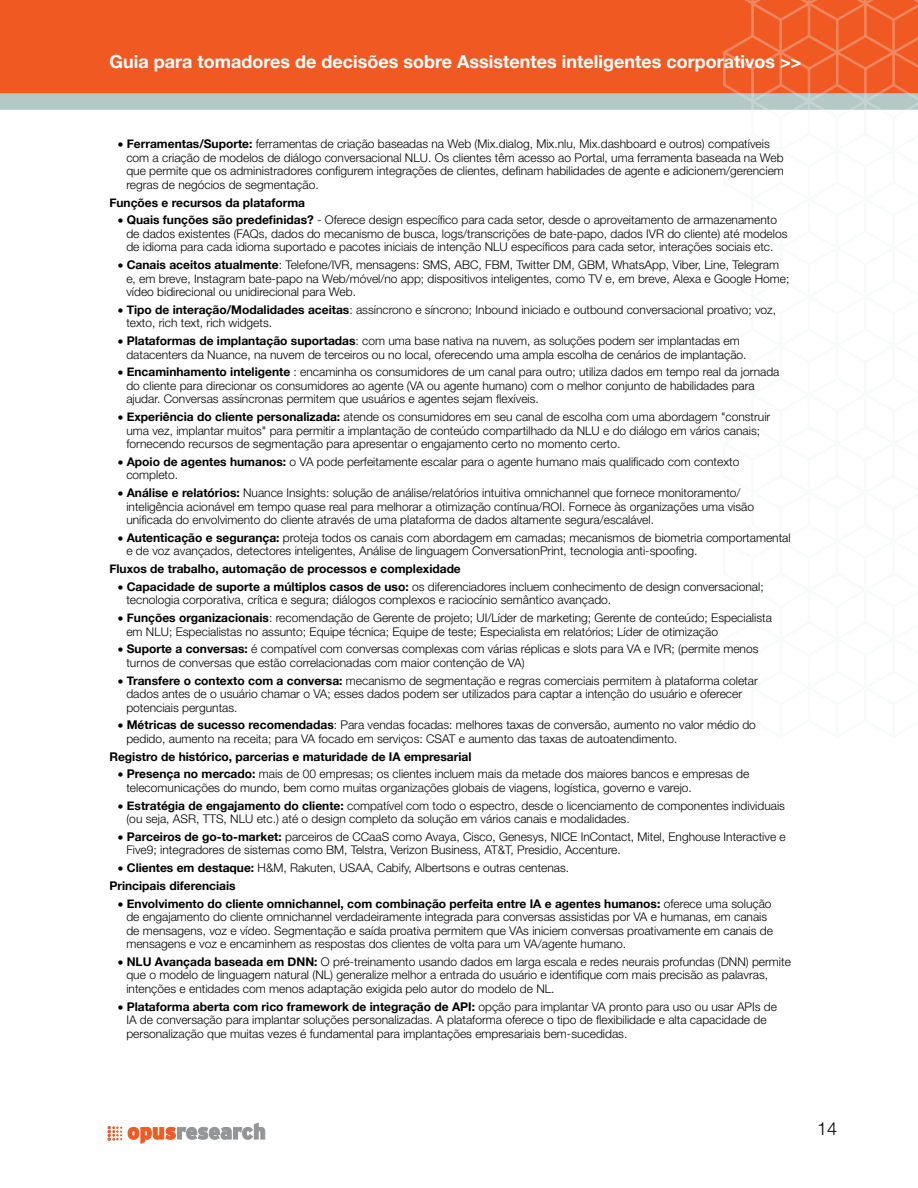
<style>
.page{position:relative;width:918px;height:1188px;background:#fff}
.page>*{position:absolute;margin:0;border:0;box-sizing:border-box;transform-origin:0 0}
.t1{font:700 18px "Helvetica Neue";color:#fff}
.t2{font:300 18px "Helvetica Neue LT Std";color:#000}
.t3{font:300 12px/13.5px "Helvetica Neue LT Std";color:#000}
.t4{font:700 12px "Helvetica Neue";color:#000}
.s1{font-family:"Helvetica Neue";font-weight:700}
.s2{font-family:"Helvetica Neue LT Std";font-weight:300}
</style>
<div class="page">
<div style="left:0;top:0;width:724px;height:93px;background:#f05a22"></div>
<svg style="left:0;top:93px;width:724px;height:17px;background:#b4c7c3"></svg>
<svg style="left:724px;top:0;width:194px;height:110px;background:#e77143"></svg>
<svg style="left:128px;top:1123px;width:137px;height:20px"></svg>
<svg style="left:108px;top:1126px;width:14px;height:14px"></svg>
<h1 class="t1" style="left:110px;top:50px;width:694px">Guia para tomadores de decisões sobre Assistentes inteligentes corporativos &gt;&gt;</h1>
<p class="t3" style="left:126px;top:137px;width:659px;text-indent:-9px">• <span class="s1">Ferramentas/Suporte:</span> ferramentas de criação baseadas na Web (Mix.dialog, Mix.nlu, Mix.dashboard e outros) compatíveis com a criação de modelos de diálogo conversacional NLU. Os clientes têm acesso ao Portal, uma ferramenta baseada na Web que permite que os administradores configurem integrações de clientes, definam habilidades de agente e adicionem/gerenciem regras de negócios de segmentação.</p>
<p class="t4" style="left:109px;top:195px;width:197px">Funções e recursos da plataforma</p>
<p class="t3" style="left:126px;top:213px;width:663px;text-indent:-9px">• <span class="s1">Quais funções são predefinidas?</span> - Oferece design específico para cada setor, desde o aproveitamento de armazenamento de dados existentes (FAQs, dados do mecanismo de busca, logs/transcrições de bate-papo, dados IVR do cliente) até modelos de idioma para cada idioma suportado e pacotes iniciais de intenção NLU específicos para cada setor, interações sociais etc.</p>
<p class="t3" style="left:126px;top:258px;width:665px;text-indent:-9px">• <span class="s1">Canais aceitos atualmente</span>: Telefone/IVR, mensagens: SMS, ABC, FBM, Twitter DM, GBM, WhatsApp, Viber, Line, Telegram e, em breve, Instagram bate-papo na Web/móvel/no app; dispositivos inteligentes, como TV e, em breve, Alexa e Google Home; vídeo bidirecional ou unidirecional para Web.</p>
<p class="t3" style="left:126px;top:303px;width:651px;text-indent:-9px">• <span class="s1">Tipo de interação/Modalidades aceitas</span>: assíncrono e síncrono; Inbound iniciado e outbound conversacional proativo; voz, texto, rich text, rich widgets.</p>
<p class="t3" style="left:126px;top:334px;width:622px;text-indent:-9px">• <span class="s1">Plataformas de implantação suportadas</span>: com uma base nativa na nuvem, as soluções podem ser implantadas em datacenters da Nuance, na nuvem de terceiros ou no local, oferecendo uma ampla escolha de cenários de implantação.</p>
<p class="t3" style="left:126px;top:365px;width:655px;text-indent:-9px">• <span class="s1">Encaminhamento inteligente</span> : encaminha os consumidores de um canal para outro; utiliza dados em tempo real da jornada do cliente para direcionar os consumidores ao agente (VA ou agente humano) com o melhor conjunto de habilidades para ajudar. Conversas assíncronas permitem que usuários e agentes sejam flexíveis.</p>
<p class="t3" style="left:126px;top:410px;width:645px;text-indent:-9px">• <span class="s1">Experiência do cliente personalizada:</span> atende os consumidores em seu canal de escolha com uma abordagem "construir uma vez, implantar muitos" para permitir a implantação de conteúdo compartilhado da NLU e do diálogo em vários canais; fornecendo recursos de segmentação para apresentar o engajamento certo no momento certo.</p>
<p class="t3" style="left:126px;top:455px;width:614px;text-indent:-9px">• <span class="s1">Apoio de agentes humanos:</span> o VA pode perfeitamente escalar para o agente humano mais qualificado com contexto completo.</p>
<p class="t3" style="left:126px;top:486px;width:629px;text-indent:-9px">• <span class="s1">Análise e relatórios:</span> Nuance Insights: solução de análise/relatórios intuitiva omnichannel que fornece monitoramento/ inteligência acionável em tempo quase real para melhorar a otimização contínua/ROI. Fornece às organizações uma visão unificada do envolvimento do cliente através de uma plataforma de dados altamente segura/escalável.</p>
<p class="t3" style="left:126px;top:531px;width:666px;text-indent:-9px">• <span class="s1">Autenticação e segurança:</span> proteja todos os canais com abordagem em camadas; mecanismos de biometria comportamental e de voz avançados, detectores inteligentes, Análise de linguagem ConversationPrint, tecnologia anti-spoofing.</p>
<p class="t4" style="left:109px;top:561px;width:353px">Fluxos de trabalho, automação de processos e complexidade</p>
<p class="t3" style="left:126px;top:580px;width:639px;text-indent:-9px">• <span class="s1">Capacidade de suporte a múltiplos casos de uso:</span> os diferenciadores incluem conhecimento de design conversacional; tecnologia corporativa, crítica e segura; diálogos complexos e raciocínio semântico avançado.</p>
<p class="t3" style="left:126px;top:611px;width:647px;text-indent:-9px">• <span class="s1">Funções organizacionais</span>: recomendação de Gerente de projeto; UI/Líder de marketing; Gerente de conteúdo; Especialista em NLU; Especialistas no assunto; Equipe técnica; Equipe de teste; Especialista em relatórios; Líder de otimização</p>
<p class="t3" style="left:126px;top:642px;width:634px;text-indent:-9px">• <span class="s1">Suporte a conversas:</span> é compatível com conversas complexas com várias réplicas e slots para VA e IVR; (permite menos turnos de conversas que estão correlacionadas com maior contenção de VA)</p>
<p class="t3" style="left:126px;top:673px;width:633px;text-indent:-9px">• <span class="s1">Transfere o contexto com a conversa:</span> mecanismo de segmentação e regras comerciais permitem à plataforma coletar dados antes de o usuário chamar o VA; esses dados podem ser utilizados para captar a intenção do usuário e oferecer potenciais perguntas.</p>
<p class="t3" style="left:126px;top:718px;width:631px;text-indent:-9px">• <span class="s1">Métricas de sucesso recomendadas</span>: Para vendas focadas: melhores taxas de conversão, aumento no valor médio do pedido, aumento na receita; para VA focado em serviços: CSAT e aumento das taxas de autoatendimento.</p>
<p class="t4" style="left:109px;top:749px;width:364px">Registro de histórico, parcerias e maturidade de IA empresarial</p>
<p class="t3" style="left:126px;top:767px;width:624px;text-indent:-9px">• <span class="s1">Presença no mercado:</span> mais de 00 empresas; os clientes incluem mais da metade dos maiores bancos e empresas de telecomunicações do mundo, bem como muitas organizações globais de viagens, logística, governo e varejo.</p>
<p class="t3" style="left:126px;top:798px;width:660px;text-indent:-9px">• <span class="s1">Estratégia de engajamento do cliente:</span> compatível com todo o espectro, desde o licenciamento de componentes individuais (ou seja, ASR, TTS, NLU etc.) até o design completo da solução em vários canais e modalidades.</p>
<p class="t3" style="left:126px;top:829px;width:661px;text-indent:-9px">• <span class="s1">Parceiros de go-to-market:</span> parceiros de CCaaS como Avaya, Cisco, Genesys, NICE InContact, Mitel, Enghouse Interactive e<br>Five9; integradores de sistemas como BM, Telstra, Verizon Business, AT&amp;T, Presidio, Accenture.</p>
<p class="t3" style="left:118px;top:861px;width:453px">• <span class="s1">Clientes em destaque:</span> H&amp;M, Rakuten, USAA, Cabify, Albertsons e outras centenas.</p>
<p class="t4" style="left:109px;top:878px;width:128px">Principais diferenciais</p>
<p class="t4" style="left:118px;top:896px;width:655px">• Envolvimento do cliente omnichannel, com combinação perfeita entre IA e agentes humanos: <span class="s2">oferece uma solução</span></p>
<p class="t3" style="left:126px;top:910px;width:648px">de engajamento do cliente omnichannel verdadeiramente integrada para conversas assistidas por VA e humanas, em canais de mensagens, voz e vídeo. Segmentação e saída proativa permitem que VAs iniciem conversas proativamente em canais de mensagens e voz e encaminhem as respostas dos clientes de volta para um VA/agente humano.</p>
<p class="t3" style="left:126px;top:954px;width:666px;text-indent:-9px">• <span class="s1">NLU Avançada baseada em DNN:</span> O pré-treinamento usando dados em larga escala e redes neurais profundas (DNN) permite que o modelo de linguagem natural (NL) generalize melhor a entrada do usuário e identifique com mais precisão as palavras, intenções e entidades com menos adaptação exigida pelo autor do modelo de NL.</p>
<p class="t4" style="left:118px;top:999px;width:661px">• Plataforma aberta com rico framework de integração de API: <span class="s2">opção para implantar VA pronto para uso ou usar APIs de</span></p>
<p class="t3" style="left:126px;top:1013px;width:642px">IA de conversação para implantar soluções personalizadas. A plataforma oferece o tipo de flexibilidade e alta capacidade de personalização que muitas vezes é fundamental para implantações empresariais bem-sucedidas.</p>
<h1 class="t2" style="left:817px;top:1117px;width:22px">14</h1>
</div>
